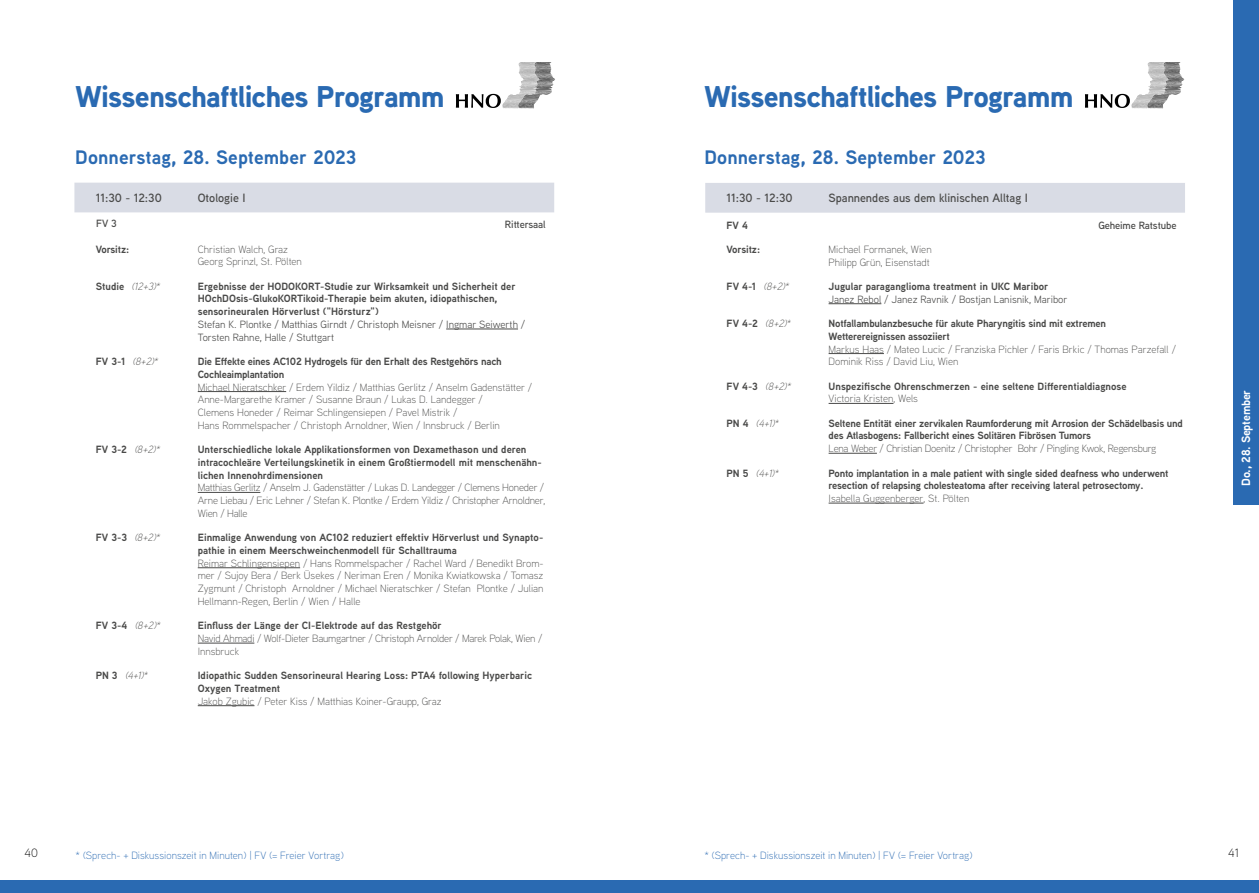
<style>
.page{position:relative;width:1259px;height:893px;background:#fff}
.page>*{position:absolute;margin:0;border:0;box-sizing:border-box;transform-origin:0 0}
.t1{font:900 30px "Aaux Next";letter-spacing:-.03em;color:#2a6ab2}
.t2{font:700 19.5px "Aaux Next";letter-spacing:.005em;color:#2a6ab2}
.t3{font:600 12px "Aaux Next";color:#4a4a49}
.t4{font:700 12px "Aaux Next";letter-spacing:-.02em;color:#fff}
.t5{font:300 12px "Aaux Next";color:#000}
.t6{font:300 10.5px/12.8px "Aaux Next";color:#4a4a49}
.t7{font:700 10.5px/12.8px "Aaux Next";color:#4a4a49}
.t8{font:700 10.5px/12.8px "Aaux Next";letter-spacing:-.02em;color:#4a4a49}
.t9{font:300 10.5px/12.8px "Aaux Next";letter-spacing:-.02em;color:#4a4a49}
.t10{font:10.5px/12.8px "Aaux Next";color:#4a4a49}
.t11{font:italic 300 10.5px "Aaux Next";color:#4a4a49}
.t12{font:300 10.5px "Aaux Next";color:#2a6ab2}
.t13{font:600 10.5px "Aaux Next";letter-spacing:-.01em;color:#4a4a49}
.s1{font-weight:700;font-style:normal}
.s2{font-family:"Lato";font-weight:800;font-size:10.05px}
</style>
<div class="page">
<svg style="left:1085px;top:62px;width:99px;height:46px"></svg>
<svg style="left:456px;top:62px;width:99px;height:46px"></svg>
<div style="left:0;top:880px;width:1259px;height:13px;background:#2a6ab2"></div>
<div style="left:1233px;top:0;width:26px;height:504px;background:#2a6ab2"></div>
<div style="left:74px;top:183px;width:480px;height:29px;background:#d9dce5"></div>
<hr style="left:446px;top:329px;width:72px;height:1px;background:#4a4a49">
<hr style="left:198px;top:391px;width:88px;height:1px;background:#4a4a49">
<hr style="left:198px;top:492px;width:62px;height:1px;background:#4a4a49">
<hr style="left:198px;top:567px;width:102px;height:1px;background:#4a4a49">
<hr style="left:198px;top:643px;width:56px;height:1px;background:#4a4a49">
<hr style="left:198px;top:705px;width:56px;height:1px;background:#4a4a49">
<div style="left:705px;top:183px;width:480px;height:30px;background:#d9dce5"></div>
<hr style="left:828px;top:303px;width:53px;height:1px;background:#4a4a49">
<hr style="left:828px;top:353px;width:56px;height:1px;background:#4a4a49">
<hr style="left:828px;top:403px;width:65px;height:1px;background:#4a4a49">
<hr style="left:828px;top:453px;width:49px;height:1px;background:#4a4a49">
<hr style="left:828px;top:503px;width:95px;height:1px;background:#4a4a49">
<h1 class="t1" style="left:75px;top:75px;width:371px">Wissenschaftliches Programm</h1>
<h2 class="t2" style="left:75px;top:143px;width:283px">Donnerstag, 28. September 2023</h2>
<p class="t3" style="left:96px;top:189px;width:68px">11:30 - 12:30</p>
<p class="t3" style="left:198px;top:189px;width:49px">Otologie I</p>
<p class="t13" style="left:96px;top:216px;width:22px">FV 3</p>
<p class="t13" style="left:505px;top:217px;width:42px">Rittersaal</p>
<p class="t7" style="left:96px;top:242px;width:35px">Vorsitz:</p>
<p class="t6" style="left:198px;top:242px;width:106px">Christian Walch, Graz<br>Georg Sprinzl, St. Pölten</p>
<p class="t11" style="left:96px;top:279px;width:67px"><span class="s1">Studie</span> (12+3)*</p>
<p class="t7" style="left:198px;top:279px;width:319px">Ergebnisse der HODOKORT-Studie zur Wirksamkeit und Sicherheit der<br>HOchDOsis-GlukoKORTikoid-Therapie beim akuten, idiopathischen, sensorineuralen Hörverlust ("Hörsturz")</p>
<p class="t10" style="left:198px;top:317px;width:329px">Stefan K. Plontke / Matthias Girndt / Christoph Meisner / Ingmar Seiwerth /<br>Torsten Rahne, Halle / Stuttgart</p>
<p class="t11" style="left:96px;top:354px;width:65px"><span class="s1">FV 3-1</span> (8+2)*</p>
<p class="t8" style="left:198px;top:355px;width:305px">Die Effekte eines AC102 Hydrogels für den Erhalt des Restgehörs nach<br>Cochleaimplantation</p>
<p class="t6" style="left:198px;top:380px;width:336px">Michael Nieratschker / Erdem Yildiz / Matthias Gerlitz / Anselm Gadenstätter / Anne-Margarethe Kramer / Susanne Braun / Lukas D. Landegger /<br>Clemens Honeder / Reimar Schlingensiepen / Pavel Mistrik /<br>Hans Rommelspacher / Christoph Arnoldner, Wien / Innsbruck / Berlin</p>
<p class="t11" style="left:96px;top:442px;width:66px"><span class="s1">FV 3-2</span> (8+2)*</p>
<p class="t7" style="left:198px;top:443px;width:345px">Unterschiedliche lokale Applikationsformen von Dexamethason und deren intracochleäre Verteilungskinetik in einem Gro<span class="s2">ß</span>tiermodell mit menschenähn&shy;lichen Innenohrdimensionen</p>
<p class="t6" style="left:198px;top:481px;width:349px;text-align:justify">Matthias Gerlitz / Anselm J. Gadenstätter / Lukas D. Landegger / Clemens Honeder / Arne Liebau / Eric Lehner / Stefan K. Plontke / Erdem Yildiz / Christopher Arnoldner, Wien / Halle</p>
<p class="t11" style="left:96px;top:531px;width:66px"><span class="s1">FV 3-3</span> (8+2)*</p>
<p class="t7" style="left:198px;top:531px;width:347px">Einmalige Anwendung von AC102 reduziert effektiv Hörverlust und Synapto&shy;pathie in einem Meerschweinchenmodell für Schalltrauma</p>
<p class="t6" style="left:198px;top:556px;width:347px;text-align:justify">Reimar Schlingensiepen / Hans Rommelspacher / Rachel Ward / Benedikt Brom&shy;mer / Sujoy Bera / Berk Üsekes / Neriman Eren / Monika Kwiatkowska / Tomasz Zygmunt / Christoph Arnoldner / Michael Nieratschker / Stefan Plontke / Julian Hellmann-Regen, Berlin / Wien / Halle</p>
<p class="t11" style="left:96px;top:619px;width:67px"><span class="s1">FV 3-4</span> (8+2)*</p>
<p class="t7" style="left:198px;top:619px;width:245px">Einfluss der Länge der CI-Elektrode auf das Restgehör</p>
<p class="t9" style="left:198px;top:632px;width:346px">Navid Ahmadi / Wolf-Dieter Baumgartner / Christoph Arnolder / Marek Polak, Wien /<br>Innsbruck</p>
<p class="t11" style="left:96px;top:668px;width:54px"><span class="s1">PN 3</span> (4+1)*</p>
<p class="t7" style="left:198px;top:669px;width:336px">Idiopathic Sudden Sensorineural Hearing Loss: PTA4 following Hyperbaric<br>Oxygen Treatment</p>
<p class="t6" style="left:198px;top:694px;width:245px">Jakob Zgubic / Peter Kiss / Matthias Koiner-Graupp, Graz</p>
<h1 class="t1" style="left:704px;top:75px;width:371px">Wissenschaftliches Programm</h1>
<h2 class="t2" style="left:704px;top:143px;width:283px">Donnerstag, 28. September 2023</h2>
<p class="t3" style="left:726px;top:189px;width:68px">11:30 - 12:30</p>
<p class="t3" style="left:828px;top:189px;width:201px">Spannendes aus dem klinischen Alltag I</p>
<p class="t7" style="left:726px;top:218px;width:23px">FV 4</p>
<p class="t13" style="left:1098px;top:218px;width:80px">Geheime Ratstube</p>
<p class="t7" style="left:726px;top:243px;width:35px">Vorsitz:</p>
<p class="t6" style="left:828px;top:242px;width:105px">Michael Formanek, Wien<br>Philipp Grün, Eisenstadt</p>
<p class="t11" style="left:726px;top:279px;width:65px"><span class="s1">FV 4-1</span> (8+2)*</p>
<p class="t7" style="left:828px;top:280px;width:221px">Jugular paraganglioma treatment in UKC Maribor</p>
<p class="t10" style="left:828px;top:292px;width:240px">Janez Rebol / Janez Ravnik / Bostjan Lanisnik, Maribor</p>
<p class="t11" style="left:726px;top:316px;width:67px"><span class="s1">FV 4-2</span> (8+2)*</p>
<p class="t8" style="left:828px;top:317px;width:279px">Notfallambulanzbesuche für akute Pharyngitis sind mit extremen<br>Wetterereignissen assoziiert</p>
<p class="t6" style="left:828px;top:342px;width:349px">Markus Haas / Mateo Lucic / Franziska Pichler / Faris Brkic / Thomas Parzefall /<br>Dominik Riss / David Liu, Wien</p>
<p class="t11" style="left:726px;top:379px;width:67px"><span class="s1">FV 4-3</span> (8+2)*</p>
<p class="t7" style="left:828px;top:379px;width:299px">Unspezifische Ohrenschmerzen - eine seltene Differentialdiagnose</p>
<p class="t6" style="left:828px;top:392px;width:91px">Victoria Kristen, Wels</p>
<p class="t11" style="left:726px;top:416px;width:54px"><span class="s1">PN 4</span> (4+1)*</p>
<p class="t8" style="left:828px;top:416px;width:356px">Seltene Entität einer zervikalen Raumforderung mit Arrosion der Schädelbasis und des Atlasbogens: Fallbericht eines Solitären Fibrösen Tumors</p>
<p class="t9" style="left:828px;top:442px;width:329px">Lena Weber / Christian Doenitz / Christopher Bohr / Pingling Kwok, Regensburg</p>
<p class="t11" style="left:726px;top:466px;width:54px"><span class="s1">PN 5</span> (4+1)*</p>
<p class="t8" style="left:828px;top:466px;width:341px">Ponto implantation in a male patient with single sided deafness who underwent resection of relapsing cholesteatoma after receiving lateral petrosectomy.</p>
<p class="t6" style="left:828px;top:492px;width:142px">Isabella Guggenberger, St. Pölten</p>
<p class="t4" style="left:1237px;top:486px;width:98px;rotate:-90deg">Do., 28. September</p>
<p class="t5" style="left:24px;top:844px;width:15px">40</p>
<p class="t5" style="left:1228px;top:844px;width:12px">41</p>
<p class="t12" style="left:75px;top:848px;width:270px">* (Sprech- + Diskussionszeit in Minuten) | FV (= Freier Vortrag)</p>
<p class="t12" style="left:704px;top:848px;width:270px">* (Sprech- + Diskussionszeit in Minuten) | FV (= Freier Vortrag)</p>
</div>
